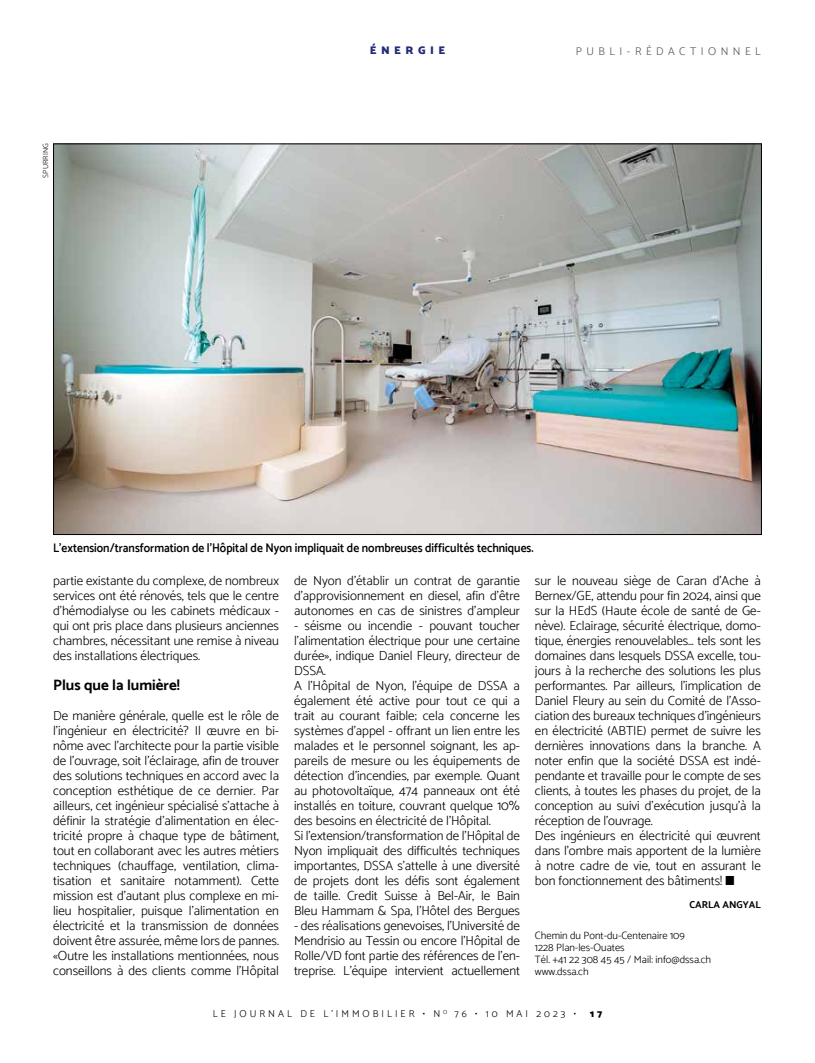
<style>
.page{position:relative;width:815px;height:1063px;background:#fff}
.page>*{position:absolute;margin:0;border:0;box-sizing:border-box;transform-origin:0 0}
.t1{font:700 15px "Catamaran";color:#000}
.t2{font:300 13.12px/15px "Catamaran";letter-spacing:-.005em;color:#000;text-align:justify}
.t3{font:600 12.5px "Catamaran";color:#000;scale:.92 1}
.t4{font:300 11.25px "Catamaran";letter-spacing:.4em;color:#555454}
.t5{font:900 11.25px "Catamaran";letter-spacing:.4em;color:#232c77}
.t6{font:300 10.62px/11.9px "Catamaran";color:#000}
.t7{font:300 10px "Catamaran";letter-spacing:.3em;color:#000}
.t8{font:700 10px "Catamaran";color:#000}
.t9{font:900 10px "Catamaran";color:#000}
.t10{font:300 7.5px "Catamaran";letter-spacing:.01em;color:#000}
</style>
<div class="page">
<img style="left:55px;top:146px;width:705px;height:387px">
<p class="t10" style="left:41px;top:178px;width:36px;rotate:-90deg">SPURRING</p>
<p class="t5" style="left:370px;top:43px;width:77px">ÉNERGIE</p>
<p class="t4" style="left:576px;top:44px;width:187px">PUBLI-RÉDACTIONNEL</p>
<p class="t3" style="left:53px;top:540px;width:524px">L’extension/transformation de l’Hôpital de Nyon impliquait de nombreuses difficultés techniques.</p>
<p class="t2" style="left:53px;top:573px;width:227px">partie existante du complexe, de nombreux services ont été rénovés, tels que le centre d’hémodialyse ou les cabinets médicaux - qui ont pris place dans plusieurs anciennes chambres, nécessitant une remise à niveau des installations électriques.</p>
<p class="t1" style="left:53px;top:676px;width:128px">Plus que la lumière!</p>
<p class="t2" style="left:53px;top:708px;width:227px">De manière générale, quelle est le rôle de l’ingénieur en électricité? Il œuvre en bi&shy;nôme avec l’architecte pour la partie visible de l’ouvrage, soit l’éclairage, afin de trouver des solutions techniques en accord avec la conception esthétique de ce dernier. Par ailleurs, cet ingénieur spécialisé s’attache à définir la stratégie d’alimentation en élec&shy;tricité propre à chaque type de bâtiment, tout en collaborant avec les autres métiers techniques (chauffage, ventilation, clima&shy;tisation et sanitaire notamment). Cette mission est d’autant plus complexe en mi&shy;lieu hospitalier, puisque l’alimentation en électricité et la transmission de données doivent être assurée, même lors de pannes. «Outre les installations mentionnées, nous conseillons à des clients comme l’Hôpital</p>
<p class="t2" style="left:294px;top:573px;width:227px">de Nyon d’établir un contrat de garantie d’approvisionnement en diesel, afin d’être autonomes en cas de sinistres d’ampleur</p>
<p class="t2" style="left:294px;top:618px;width:227px;text-align:left">- séisme ou incendie - pouvant toucher l’alimentation électrique pour une certaine durée», indique Daniel Fleury, directeur de DSSA.<br>A l’Hôpital de Nyon, l’équipe de DSSA a également été active pour tout ce qui a trait au courant faible; cela concerne les systèmes d’appel - offrant un lien entre les malades et le personnel soignant, les ap&shy;pareils de mesure ou les équipements de détection d’incendies, par exemple. Quant au photovoltaïque, 474 panneaux ont été installés en toiture, couvrant quelque 10% des besoins en électricité de l’Hôpital.<br>Si l’extension/transformation de l’Hôpital de Nyon impliquait des difficultés techniques importantes, DSSA s’attelle à une diversité de projets dont les défis sont également de taille. Credit Suisse à Bel-Air, le Bain Bleu Hammam &amp; Spa, l’Hôtel des Bergues</p>
<p class="t2" style="left:294px;top:918px;width:227px">- des réalisations genevoises, l’Université de Mendrisio au Tessin ou encore l’Hôpital de Rolle/VD font partie des références de l’en&shy;treprise. L’équipe intervient actuellement</p>
<p class="t2" style="left:535px;top:573px;width:227px;text-align:left">sur le nouveau siège de Caran d’Ache à Bernex/GE, attendu pour fin 2024, ainsi que sur la HEdS (Haute école de santé de Ge&shy;nève). Eclairage, sécurité électrique, domo&shy;tique, énergies renouvelables… tels sont les domaines dans lesquels DSSA excelle, tou&shy;jours à la recherche des solutions les plus performantes. Par ailleurs, l’implication de Daniel Fleury au sein du Comité de l’Asso&shy;ciation des bureaux techniques d’ingénieurs en électricité (ABTIE) permet de suivre les dernières innovations dans la branche. A noter enfin que la société DSSA est indé&shy;pendante et travaille pour le compte de ses clients, à toutes les phases du projet, de la conception au suivi d’exécution jusqu’à la réception de l’ouvrage.<br>Des ingénieurs en électricité qui œuvrent dans l’ombre mais apportent de la lumière à notre cadre de vie, tout en assurant le bon fonctionnement des bâtiments! ■</p>
<p class="t8" style="left:690px;top:898px;width:73px">CARLA ANGYAL</p>
<p class="t6" style="left:535px;top:929px;width:178px">Chemin du Pont-du-Centenaire 109<br>1228 Plan-les-Ouates<br>Tél. +41 22 308 45 45 / Mail: info@dssa.ch www.dssa.ch</p>
<p class="t7" style="left:213px;top:1008px;width:365px">LE JOURNAL DE L’IMMOBILIER • N <sup>O</sup> 76 • 10 MAI 2023 •</p>
<p class="t9" style="left:590px;top:1008px;width:14px">1 7</p>
</div>
